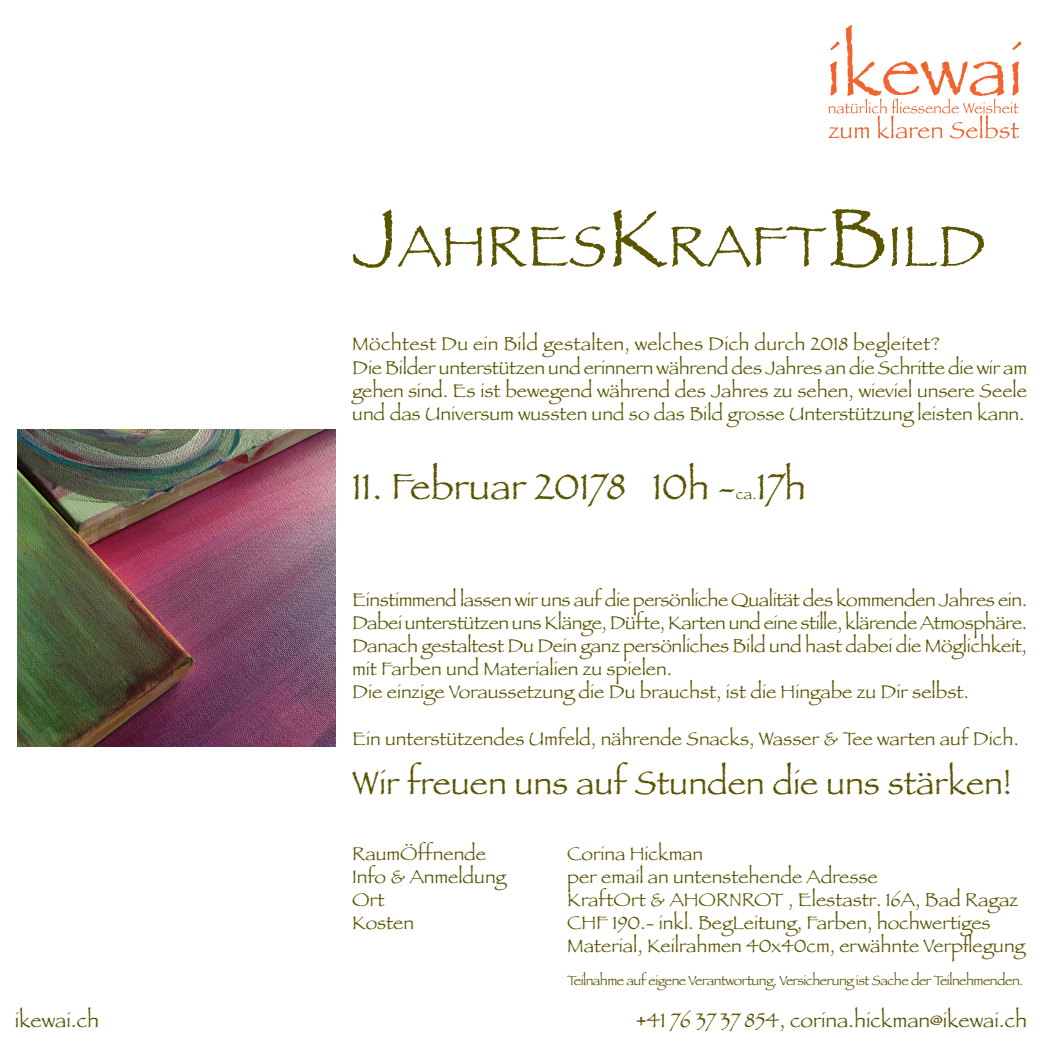
<style>
.page{position:relative;width:1042px;height:1042px;background:#fff}
.page>*{position:absolute;margin:0;border:0;box-sizing:border-box;transform-origin:0 0}
.t1{font:58.8px "Papyrus";color:#5a5500}
.t2{font:38.5px "Papyrus";color:#5a5500}
.t3{font:34.12px "Papyrus";color:#5a5500}
.t4{font:21px "Papyrus";color:#5a5500}
.t5{font:19.25px/23.1px "Papyrus";color:#5a5500}
.t6{font:19.25px/23.1px "Papyrus";letter-spacing:-.02em;color:#5a5500}
.t7{font:15.75px "Papyrus";color:#5a5500}
.t8{font:14px "Papyrus";letter-spacing:-.035em;color:#5a5500}
.s1{font-size:84px}
</style>
<div class="page">
<img style="left:17px;top:429px;width:318px;height:318px">
<svg style="left:828px;top:25px;width:193px;height:114px"></svg>
<p class="t4" style="left:15px;top:1007px;width:86px">ikewai.ch</p>
<p class="t1" style="left:352px;top:211px;width:635px"><span class="s1">J</span>AHRES<span class="s1">K</span>RAFT<span class="s1">B</span>ILD</p>
<p class="t5" style="left:352px;top:332px;width:589px">Möchtest Du ein Bild gestalten, welches Dich durch 2018 begleitet?</p>
<p class="t5" style="left:352px;top:355px;width:676px;text-align:justify">Die Bilder unterstützen und erinnern während des Jahres an die Schritte die wir am gehen sind. Es ist bewegend während des Jahres zu sehen, wieviel unsere Seele und das Universum wussten und so das Bild grosse Unterstützung leisten kann.</p>
<p class="t2" style="left:352px;top:463px;width:385px">11. Februar 20178 10h -</p>
<p class="t2" style="left:756px;top:463px;width:51px">17h</p>
<p class="t7" style="left:736px;top:484px;width:22px">ca.</p>
<p class="t6" style="left:352px;top:588px;width:676px">Einstimmend lassen wir uns auf die persönliche Qualität des kommenden Jahres ein.<br>Dabei unterstützen uns Klänge, Düfte, Karten und eine stille, klärende Atmosphäre.</p>
<p class="t5" style="left:352px;top:634px;width:676px">Danach gestaltest Du Dein ganz persönliches Bild und hast dabei die Möglichkeit, mit Farben und Materialien zu spielen.</p>
<p class="t5" style="left:352px;top:680px;width:618px">Die einzige Voraussetzung die Du brauchst, ist die Hingabe zu Dir selbst.</p>
<p class="t5" style="left:352px;top:726px;width:668px">Ein unterstützendes Umfeld, nährende Snacks, Wasser &amp; Tee warten auf Dich.</p>
<p class="t3" style="left:352px;top:762px;width:661px">Wir freuen uns auf Stunden die uns stärken!</p>
<p class="t5" style="left:352px;top:841px;width:135px">RaumÖffnende</p>
<p class="t5" style="left:352px;top:865px;width:155px">Info &amp; Anmeldung</p>
<p class="t5" style="left:352px;top:888px;width:34px">Ort</p>
<p class="t5" style="left:352px;top:911px;width:63px">Kosten</p>
<p class="t5" style="left:567px;top:841px;width:137px">Corina Hickman</p>
<p class="t5" style="left:567px;top:865px;width:312px">per email an untenstehende Adresse</p>
<p class="t5" style="left:567px;top:888px;width:452px">KraftOrt &amp; AHORNROT , Elestastr. 16A, Bad Ragaz</p>
<p class="t5" style="left:567px;top:911px;width:459px">CHF 190.- inkl. BegLeitung, Farben, hochwertiges<br>Material, Keilrahmen 40x40cm, erwähnte Verpflegung</p>
<p class="t8" style="left:567px;top:972px;width:457px">Teilnahme auf eigene Verantwortung. Versicherung ist Sache der Teilnehmenden.</p>
<p class="t4" style="left:636px;top:1007px;width:393px">+41 76 37 37 854, corina.hickman@ikewai.ch</p>
</div>
